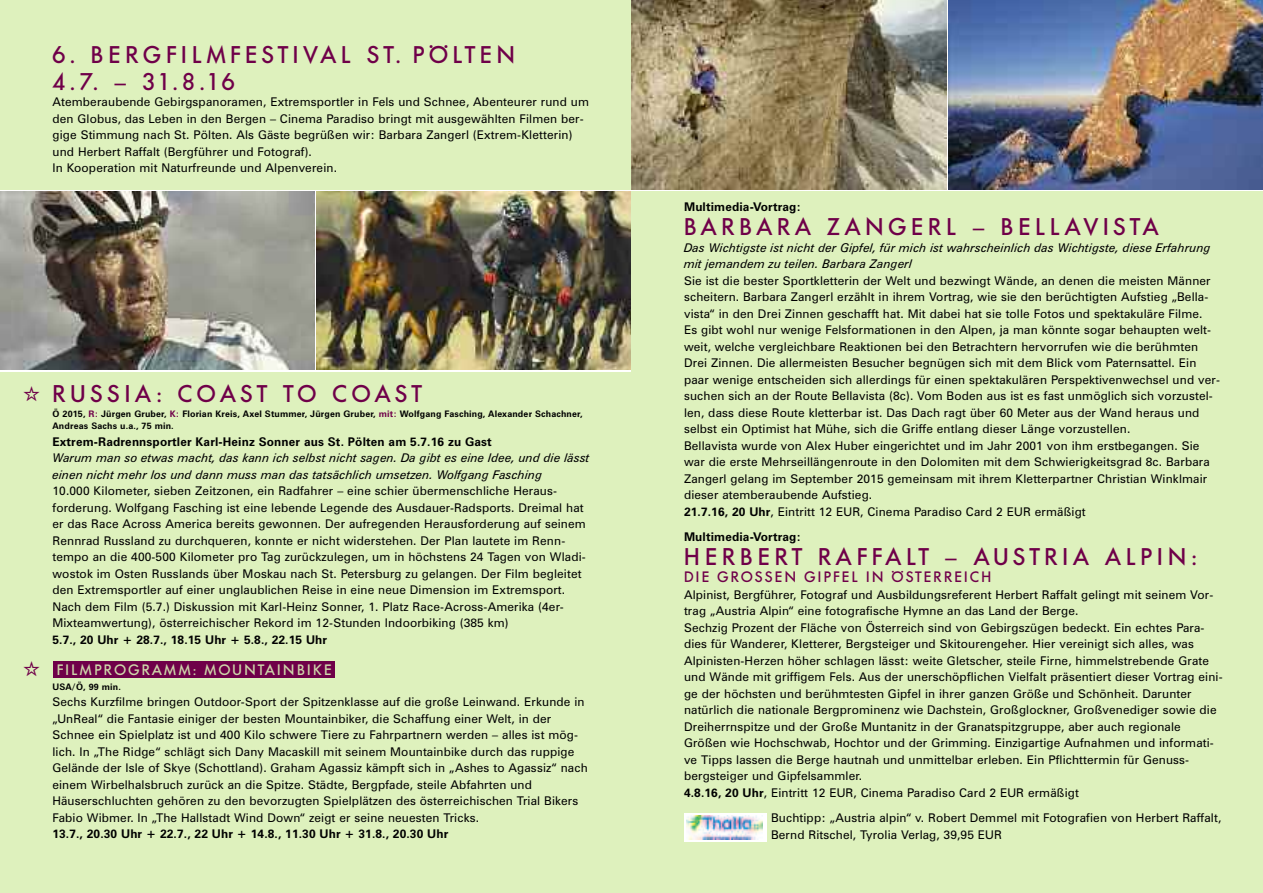
<style>
.page{position:relative;width:1263px;height:893px;background:#fff}
.page>*{position:absolute;margin:0;border:0;box-sizing:border-box;transform-origin:0 0}
.t1{font:500 24px/27px "Futura BQ";letter-spacing:.17em;color:#6f0049}
.t2{font:500 15px "Futura BQ";letter-spacing:.135em;color:#6f0049}
.t3{font:500 15px "Futura BQ";letter-spacing:.125em;color:#ced6aa}
.t4{font:12px/16.5px "Zurich BT";letter-spacing:.01em;color:#000}
.t5{font:italic 12px/16.5px "Zurich BT";color:#000}
.t6{font:700 12px "Zurich BT";letter-spacing:.01em;color:#000}
.t7{font:700 9px/12.8px "Zurich BT";letter-spacing:.015em;color:#000}
.s1{color:#6f0049}
.s2{font-weight:700}
</style>
<div class="page">
<div style="left:0;top:372px;width:631px;height:521px;background:#def1bd"></div>
<div style="left:0;top:0;width:631px;height:189px;background:#def1bd"></div>
<img style="left:0;top:191px;width:315px;height:179px">
<img style="left:317px;top:191px;width:314px;height:179px">
<div style="left:54px;top:661px;width:281px;height:17px;background:#6f0049"></div>
<div style="left:631px;top:191px;width:632px;height:702px;background:#def1bd"></div>
<img style="left:631px;top:0;width:315px;height:189px">
<img style="left:948px;top:0;width:315px;height:189px">
<div style="left:684px;top:812px;width:83px;height:29px;background:linear-gradient(to right,#fff,#fff)"></div>
<img style="left:686px;top:815px;width:77px;height:24px">
<h1 class="t1" style="left:53px;top:41px;width:464px">6. BERGFILMFESTIVAL ST. PÖLTEN<br>4.7. – 31.8.16</h1>
<p class="t4" style="left:53px;top:95px;width:538px">Atemberaubende Gebirgspanoramen, Extremsportler in Fels und Schnee, Abenteurer rund um den Globus, das Leben in den Bergen – Cinema Paradiso bringt mit ausgewählten Filmen ber&shy;gige Stimmung nach St. Pölten. Als Gäste begrüßen wir: Barbara Zangerl (Extrem-Kletterin) und Herbert Raffalt (Bergführer und Fotograf).<br>In Kooperation mit Naturfreunde und Alpenverein.</p>
<h1 class="t1" style="left:53px;top:380px;width:371px">RUSSIA: COAST TO COAST</h1>
<p class="t7" style="left:53px;top:408px;width:531px">Ö 2015, <span class="s1">R:</span> Jürgen Gruber, <span class="s1">K:</span> Florian Kreis, Axel Stummer, Jürgen Gruber, <span class="s1">mit:</span> Wolfgang Fasching, Alexander Schachner,<br>Andreas Sachs u.a., 75 min.</p>
<p class="t6" style="left:53px;top:437px;width:441px">Extrem-Radrennsportler Karl-Heinz Sonner aus St. Pölten am 5.7.16 zu Gast</p>
<p class="t5" style="left:53px;top:451px;width:539px">Warum man so etwas macht, das kann ich selbst nicht sagen. Da gibt es eine Idee, und die lässt einen nicht mehr los und dann muss man das tatsächlich umsetzen. Wolfgang Fasching</p>
<p class="t4" style="left:52px;top:484px;width:535px">10.000 Kilometer, sieben Zeitzonen, ein Radfahrer – eine schier übermenschliche Heraus&shy;forderung. Wolfgang Fasching ist eine lebende Legende des Ausdauer-Radsports. Dreimal hat er das Race Across America bereits gewonnen. Der aufregenden Herausforderung auf seinem Rennrad Russland zu durchqueren, konnte er nicht widerstehen. Der Plan lautete im Renn&shy;tempo an die 400-500 Kilometer pro Tag zurückzulegen, um in höchstens 24 Tagen von Wladi&shy;wostok im Osten Russlands über Moskau nach St. Petersburg zu gelangen. Der Film begleitet den Extremsportler auf einer unglaublichen Reise in eine neue Dimension im Extremsport.<br>Nach dem Film (5.7.) Diskussion mit Karl-Heinz Sonner, 1. Platz Race-Across-Amerika (4er-Mixteamwertung), österreichischer Rekord im 12-Stunden Indoorbiking (385 km)</p>
<p class="t6" style="left:52px;top:635px;width:276px">5.7., 20 Uhr + 28.7., 18.15 Uhr + 5.8., 22.15 Uhr</p>
<p class="t3" style="left:57px;top:661px;width:276px">FILMPROGRAMM: MOUNTAINBIKE</p>
<p class="t7" style="left:53px;top:681px;width:70px">USA/Ö, 99 min.</p>
<p class="t4" style="left:52px;top:695px;width:537px">Sechs Kurzfilme bringen Outdoor-Sport der Spitzenklasse auf die große Leinwand. Erkunde in „UnReal“ die Fantasie einiger der besten Mountainbiker, die Schaffung einer Welt, in der Schnee ein Spielplatz ist und 400 Kilo schwere Tiere zu Fahrpartnern werden – alles ist mög&shy;lich. In „The Ridge“ schlägt sich Dany Macaskill mit seinem Mountainbike durch das ruppige Gelände der Isle of Skye (Schottland). Graham Agassiz kämpft sich in „Ashes to Agassiz“ nach einem Wirbelhalsbruch zurück an die Spitze. Städte, Bergpfade, steile Abfahrten und Häuserschluchten gehören zu den bevorzugten Spielplätzen des österreichischen Trial Bikers Fabio Wibmer. In „The Hallstadt Wind Down“ zeigt er seine neuesten Tricks.</p>
<p class="t6" style="left:52px;top:829px;width:397px">13.7., 20.30 Uhr + 22.7., 22 Uhr + 14.8., 11.30 Uhr + 31.8., 20.30 Uhr</p>
<p class="t6" style="left:684px;top:202px;width:119px">Multimedia-Vortrag:</p>
<h1 class="t1" style="left:684px;top:213px;width:477px">BARBARA ZANGERL – BELLAVISTA</h1>
<p class="t5" style="left:684px;top:240px;width:528px">Das Wichtigste ist nicht der Gipfel, für mich ist wahrscheinlich das Wichtigste, diese Erfahrung mit jemandem zu teilen. Barbara Zangerl</p>
<p class="t4" style="left:684px;top:273px;width:537px">Sie ist die bester Sportkletterin der Welt und bezwingt Wände, an denen die meisten Männer scheitern. Barbara Zangerl erzählt in ihrem Vortrag, wie sie den berüchtigten Aufstieg „Bella&shy;vista“ in den Drei Zinnen geschafft hat. Mit dabei hat sie tolle Fotos und spektakuläre Filme.<br>Es gibt wohl nur wenige Felsformationen in den Alpen, ja man könnte sogar behaupten welt&shy;weit, welche vergleichbare Reaktionen bei den Betrachtern hervorrufen wie die berühmten Drei Zinnen. Die allermeisten Besucher begnügen sich mit dem Blick vom Paternsattel. Ein paar wenige entscheiden sich allerdings für einen spektakulären Perspektivenwechsel und ver&shy;suchen sich an der Route Bellavista (8c). Vom Boden aus ist es fast unmöglich sich vorzustel&shy;len, dass diese Route kletterbar ist. Das Dach ragt über 60 Meter aus der Wand heraus und selbst ein Optimist hat Mühe, sich die Griffe entlang dieser Länge vorzustellen.<br>Bellavista wurde von Alex Huber eingerichtet und im Jahr 2001 von ihm erstbegangen. Sie war die erste Mehrseillängenroute in den Dolomiten mit dem Schwierigkeitsgrad 8c. Barbara Zangerl gelang im September 2015 gemeinsam mit ihrem Kletterpartner Christian Winklmair dieser atemberaubende Aufstieg.<br><span class="s2">21.7.16, 20 Uhr</span>, Eintritt 12 EUR, Cinema Paradiso Card 2 EUR ermäßigt</p>
<p class="t6" style="left:684px;top:532px;width:119px">Multimedia-Vortrag:</p>
<h1 class="t1" style="left:684px;top:543px;width:515px">HERBERT RAFFALT – AUSTRIA ALPIN:</h1>
<p class="t2" style="left:684px;top:569px;width:309px">DIE GROSSEN GIPFEL IN ÖSTERREICH</p>
<p class="t4" style="left:684px;top:587px;width:540px">Alpinist, Bergführer, Fotograf und Ausbildungsreferent Herbert Raffalt gelingt mit seinem Vor&shy;trag „Austria Alpin“ eine fotografische Hymne an das Land der Berge.<br>Sechzig Prozent der Fläche von Österreich sind von Gebirgszügen bedeckt. Ein echtes Para&shy;dies für Wanderer, Kletterer, Bergsteiger und Skitourengeher. Hier vereinigt sich alles, was Alpinisten-Herzen höher schlagen lässt: weite Gletscher, steile Firne, himmelstrebende Grate und Wände mit griffigem Fels. Aus der unerschöpflichen Vielfalt präsentiert dieser Vortrag eini&shy;ge der höchsten und berühmtesten Gipfel in ihrer ganzen Größe und Schönheit. Darunter natürlich die nationale Bergprominenz wie Dachstein, Großglockner, Großvenediger sowie die Dreiherrnspitze und der Große Muntanitz in der Granatspitzgruppe, aber auch regionale Größen wie Hochschwab, Hochtor und der Grimming. Einzigartige Aufnahmen und informati&shy;ve Tipps lassen die Berge hautnah und unmittelbar erleben. Ein Pflichttermin für Genuss&shy;bergsteiger und Gipfelsammler.<br><span class="s2">4.8.16, 20 Uhr</span>, Eintritt 12 EUR, Cinema Paradiso Card 2 EUR ermäßigt</p>
<p class="t4" style="left:771px;top:811px;width:452px">Buchtipp: „Austria alpin“ v. Robert Demmel mit Fotografien von Herbert Raffalt,<br>Bernd Ritschel, Tyrolia Verlag, 39,95 EUR</p>
</div>
